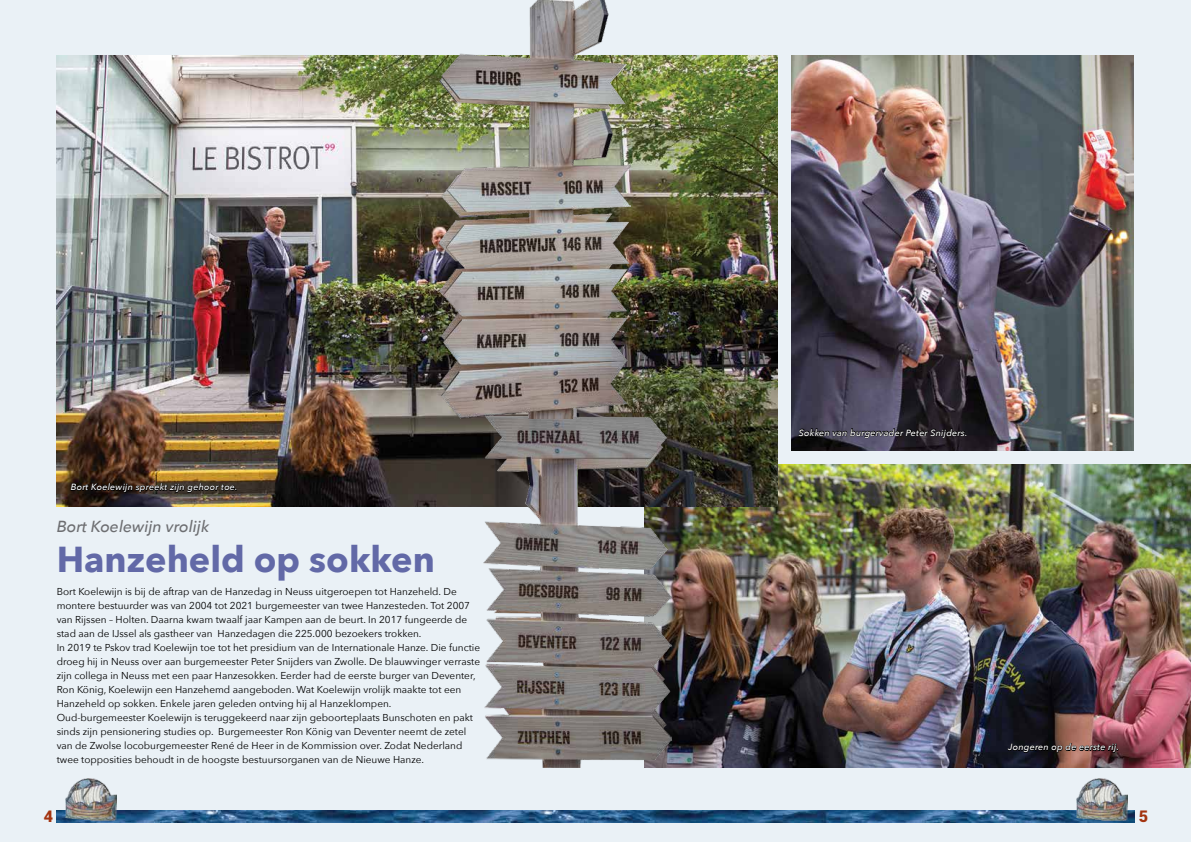
<style>
.page{position:relative;width:1191px;height:842px;background:#eaf1f6}
.page>*{position:absolute;margin:0;border:0;box-sizing:border-box;transform-origin:0 0}
.t1{font:700 36px "Avenir Next";color:#6269a7}
.t2{font:italic 500 16px "Avenir Next";color:#6d6e71}
.t3{font:900 16px "Roboto";color:#a33410}
.t4{font:10px/14px "Avenir Next";color:#000}
.t5{font:italic 500 9px "Avenir Next";letter-spacing:.025em;color:#fff}
</style>
<div class="page">
<img style="left:57px;top:810px;width:1077px;height:12px">
<img style="left:66px;top:778px;width:50px;height:42px">
<img style="left:1076px;top:779px;width:51px;height:42px">
<img style="left:671px;top:465px;width:520px;height:303px">
<img style="left:57px;top:55px;width:720px;height:451px">
<img style="left:483px;top:363px;width:188px;height:405px">
<img style="left:439px;top:0;width:192px;height:419px">
<img style="left:70px;top:472px;width:168px;height:35px">
<svg style="left:1006px;top:735px;width:113px;height:27px;background:#462e2f"></svg>
<img style="left:791px;top:55px;width:342px;height:396px">
<svg style="left:797px;top:421px;width:170px;height:27px;background:#2d2a35"></svg>
<p class="t5" style="left:71px;top:479px;width:168px">Bort Koelewijn spreekt zijn gehoor toe.</p>
<h2 class="t2" style="left:57px;top:513px;width:154px">Bort Koelewijn vrolijk</h2>
<h1 class="t1" style="left:57px;top:528px;width:379px">Hanzeheld op sokken</h1>
<p class="t4" style="left:57px;top:584px;width:425px">Bort Koelewijn is bij de aftrap van de Hanzedag in Neuss uitgeroepen tot Hanzeheld. De montere bestuurder was van 2004 tot 2021 burgemeester van twee Hanzesteden. Tot 2007 van Rijssen – Holten. Daarna kwam twaalf jaar Kampen aan de beurt. In 2017 fungeerde de stad aan de IJssel als gastheer van Hanzedagen die 225.000 bezoekers trokken.<br>In 2019 te Pskov trad Koelewijn toe tot het presidium van de Internationale Hanze. Die functie droeg hij in Neuss over aan burgemeester Peter Snijders van Zwolle. De blauwvinger verraste zijn collega in Neuss met een paar Hanzesokken. Eerder had de eerste burger van Deventer, Ron König, Koelewijn een Hanzehemd aangeboden. Wat Koelewijn vrolijk maakte tot een Hanzeheld op sokken. Enkele jaren geleden ontving hij al Hanzeklompen.<br>Oud-burgemeester Koelewijn is teruggekeerd naar zijn geboorteplaats Bunschoten en pakt sinds zijn pensionering studies op. Burgemeester Ron König van Deventer neemt de zetel van de Zwolse locoburgemeester René de Heer in de Kommission over. Zodat Nederland twee topposities behoudt in de hoogste bestuursorganen van de Nieuwe Hanze.</p>
<p class="t5" style="left:799px;top:425px;width:170px">Sokken van burgervader Peter Snijders.</p>
<p class="t5" style="left:1008px;top:739px;width:112px">Jongeren op de eerste rij.</p>
<h2 class="t3" style="left:44px;top:805px;width:11px">4</h2>
<h2 class="t3" style="left:1138px;top:805px;width:11px">5</h2>
</div>
